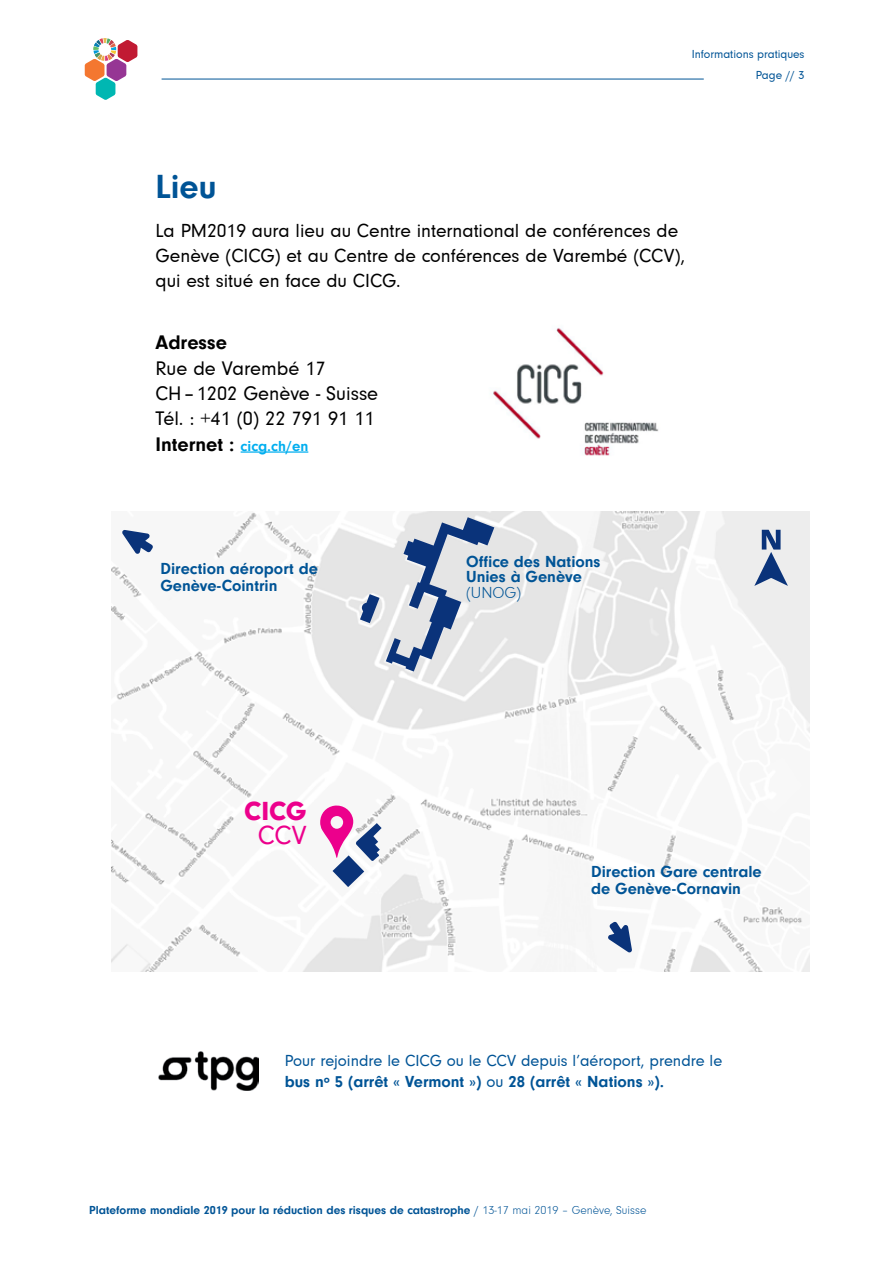
<style>
.page{position:relative;width:893px;height:1263px;background:#fff}
.page>*{position:absolute;margin:0;border:0;box-sizing:border-box;transform-origin:0 0}
.t1{font:700 34.5px "Neuzeit Gro";color:#005496}
.t2{font:900 27px "Neuzeit Gro";color:#ec008c}
.t3{font:27px "Neuzeit Gro";color:#ec008c}
.t4{font:20.25px/25.2px "Neuzeit Gro";color:#000}
.t5{font:700 20.25px "Neuzeit Gro";color:#000}
.t6{font:19.5px/25.5px "Neuzeit Gro";color:#000}
.t7{font:700 16.5px/17.2px "Neuzeit Gro";color:#005496}
.t8{font:16.5px/20.9px "Neuzeit Gro";color:#005496}
.t9{font:300 16.5px "Neuzeit Gro";color:#005496}
.t10{font:700 15px "Neuzeit Gro";color:#00aeef}
.t11{font:700 12px "Neuzeit Gro";color:#005496}
.t12{font:12px/20.7px "Neuzeit Gro";color:#005496;text-align:right}
.s1{font-size:20.25px;color:#000}
.s2{font-weight:700}
.s3{font-weight:300}
</style>
<div class="page">
<hr style="left:162px;top:79px;width:542px;height:1px;background:#005496">
<svg style="left:85px;top:38px;width:52px;height:62px"></svg>
<img style="left:112px;top:511px;width:697px;height:460px">
<svg style="left:754px;top:530px;width:34px;height:56px;background:#98a7c2"></svg>
<svg style="left:122px;top:530px;width:31px;height:24px"></svg>
<hr style="left:241px;top:451px;width:67px;height:2px;background:#00aeef">
<img style="left:158px;top:1051px;width:100px;height:39px">
<svg style="left:320px;top:804px;width:62px;height:83px"></svg>
<img style="left:492px;top:328px;width:167px;height:128px">
<svg style="left:386px;top:517px;width:108px;height:154px;background:#b3bdce"></svg>
<svg style="left:360px;top:594px;width:20px;height:29px"></svg>
<svg style="left:608px;top:921px;width:24px;height:31px"></svg>
<p class="t12" style="left:692px;top:44px;width:114px">Informations pratiques<br>Page // 3</p>
<h1 class="t1" style="left:156px;top:168px;width:62px">Lieu</h1>
<p class="t6" style="left:156px;top:218px;width:531px">La PM2019 aura lieu au Centre international de conférences de<br>Genève (CICG) et au Centre de conférences de Varembé (CCV), qui est situé en face du CICG.</p>
<p class="t5" style="left:156px;top:331px;width:73px">Adresse</p>
<p class="t4" style="left:156px;top:356px;width:224px">Rue de Varembé 17<br>CH–1202 Genève - Suisse<br>Tél. : +41 (0) 22 791 91 11</p>
<p class="t10" style="left:156px;top:437px;width:154px"><span class="s1">Internet :</span> cicg.ch/en</p>
<p class="t7" style="left:160px;top:560px;width:159px">Direction aéroport de<br>Genève-Cointrin</p>
<p class="t7" style="left:466px;top:554px;width:136px;line-height:15.3px">Office des Nations<br>Unies à Genève</p>
<p class="t9" style="left:466px;top:584px;width:57px">(UNOG)</p>
<h2 class="t2" style="left:244px;top:796px;width:64px">CICG</h2>
<h2 class="t3" style="left:258px;top:821px;width:50px">CCV</h2>
<p class="t7" style="left:591px;top:863px;width:172px">Direction Gare centrale de Genève-Cornavin</p>
<p class="t8" style="left:285px;top:1050px;width:439px">Pour rejoindre le CICG ou le CCV depuis l’aéroport, prendre le <span class="s2">bus nº 5 (arrêt « Vermont »)</span> ou <span class="s2">28 (arrêt « Nations »).</span></p>
<p class="t11" style="left:89px;top:1203px;width:559px">Plateforme mondiale 2019 pour la réduction des risques de catastrophe <span class="s3">/ 13-17 mai 2019 – Genève, Suisse</span></p>
</div>
